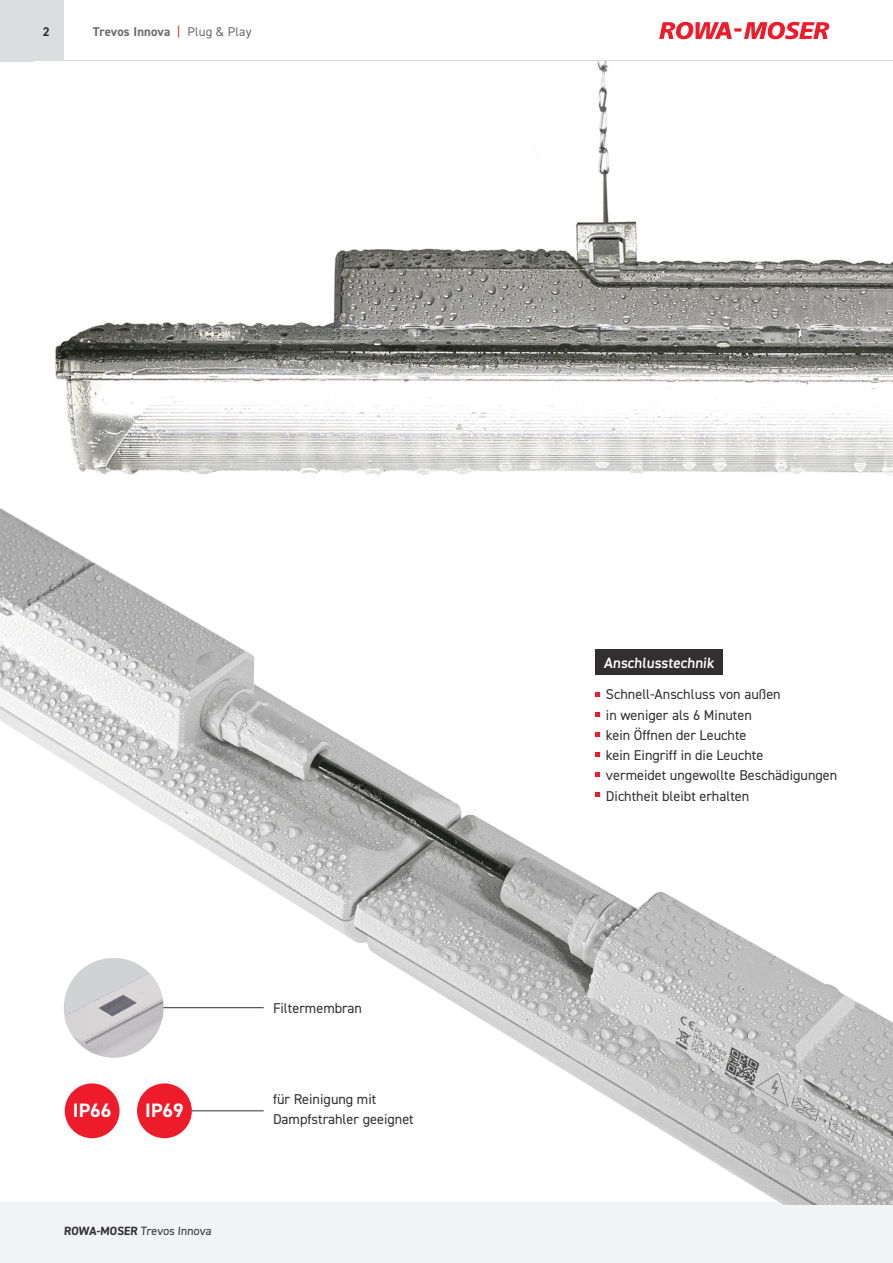
<style>
.page{position:relative;width:893px;height:1263px;background:#fff}
.page>*{position:absolute;margin:0;border:0;box-sizing:border-box;transform-origin:0 0}
.t1{font:700 19.5px "DIN2014";color:#fff}
.t2{font:600 15px "DIN2014";color:#fff}
.t3{font:14.25px/20.2px "DIN2014";color:#312f30}
.t4{font:700 12.75px "DIN2014";letter-spacing:.01em;color:#6a6b6e}
.t5{font:700 12.75px "DIN2014";color:#312f30}
.t6{font:12px "DIN2014";color:#312f30}
.s1{font-weight:400;color:#ee1b2a}
.s2{font-weight:400}
.s3{font-weight:700}
</style>
<div class="page">
<div style="left:0;top:1202px;width:893px;height:61px;background:#f2f3f4"></div>
<svg style="left:659px;top:22px;width:170px;height:17px"></svg>
<hr style="left:0;top:61px;width:893px;height:1px;background:#989a9d">
<div style="left:0;top:0;width:64px;height:61px;background:#dcdddf"></div>
<img style="left:35px;top:61px;width:858px;height:416px">
<img style="left:0;top:508px;width:893px;height:696px">
<img style="left:64px;top:960px;width:99px;height:97px">
<div style="left:137px;top:1083px;width:55px;height:55px;background:#ee1b2a;border-radius:50%"></div>
<div style="left:65px;top:1083px;width:55px;height:55px;background:#ee1b2a;border-radius:50%"></div>
<hr style="left:192px;top:1110px;width:72px;height:1px;background:#312f30">
<hr style="left:163px;top:1007px;width:101px;height:1px;background:#312f30">
<div style="left:595px;top:649px;width:128px;height:26px;background:#312f30"></div>
<svg style="left:595px;top:692px;width:5px;height:5px"></svg>
<svg style="left:595px;top:733px;width:5px;height:4px"></svg>
<svg style="left:595px;top:773px;width:5px;height:4px"></svg>
<svg style="left:595px;top:713px;width:5px;height:4px"></svg>
<svg style="left:595px;top:753px;width:5px;height:4px"></svg>
<svg style="left:595px;top:793px;width:5px;height:4px"></svg>
<p class="t5" style="left:43px;top:23px;width:8px">2</p>
<p class="t4" style="left:93px;top:23px;width:160px">Trevos Innova <span class="s1">|</span> <span class="s2">Plug &amp; Play</span></p>
<h1 class="t1" style="left:73px;top:1098px;width:40px">IP66</h1>
<h1 class="t1" style="left:145px;top:1098px;width:40px">IP69</h1>
<p class="t6" style="left:64px;top:1223px;width:150px"><span class="s3">ROWA-MOSER</span> Trevos Innova</p>
<p class="t3" style="left:273px;top:998px;width:91px">Filtermembran</p>
<p class="t3" style="left:273px;top:1089px;width:142px">für Reinigung mit<br>Dampfstrahler geeignet</p>
<p class="t2" style="left:604px;top:652px;width:113px">Anschlusstechnik</p>
<p class="t3" style="left:606px;top:684px;width:233px">Schnell-Anschluss von außen<br>in weniger als 6 Minuten<br>kein Öffnen der Leuchte<br>kein Eingriff in die Leuchte<br>vermeidet ungewollte Beschädigungen<br>Dichtheit bleibt erhalten</p>
</div>
